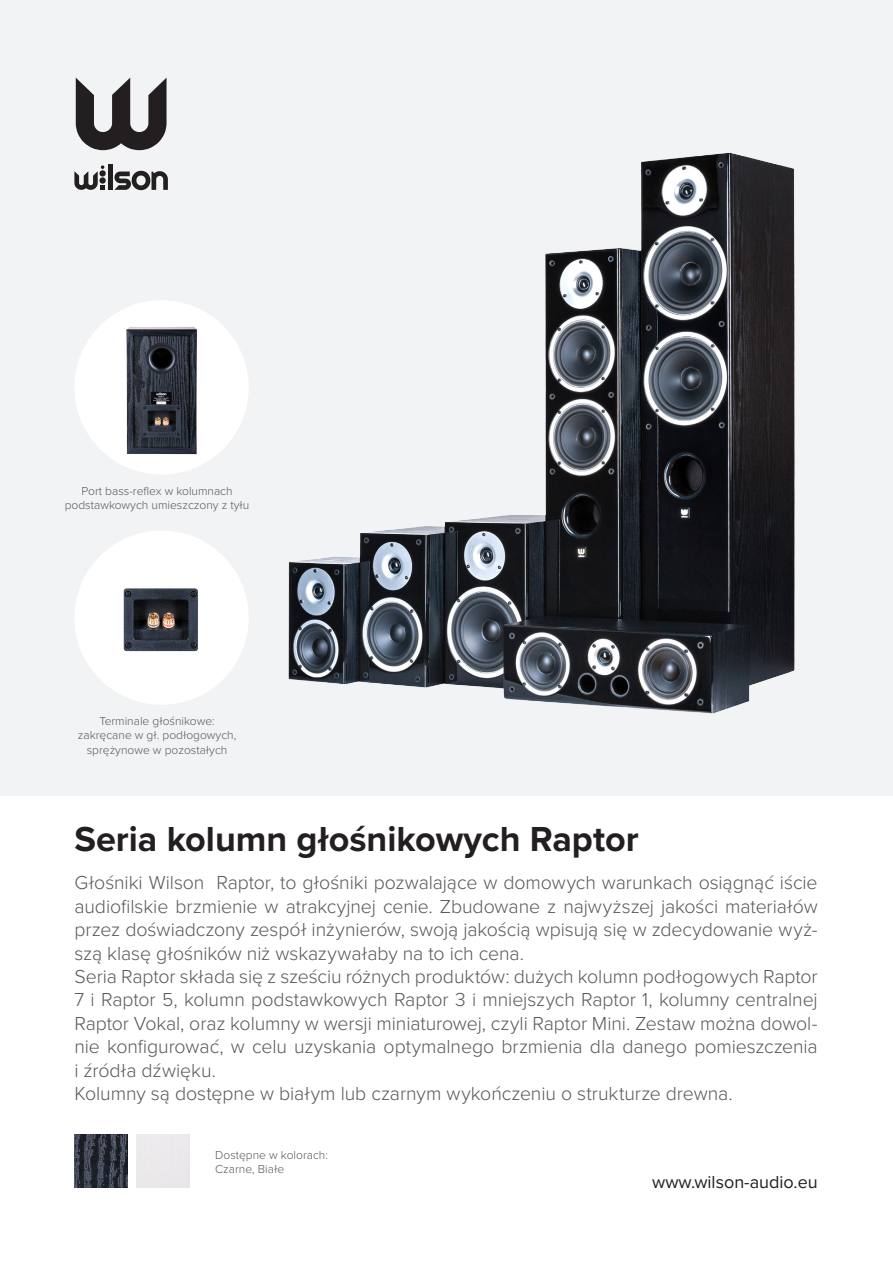
<style>
.page{position:relative;width:893px;height:1263px;background:#fff}
.page>*{position:absolute;margin:0;border:0;box-sizing:border-box;transform-origin:0 0}
.t1{font:700 36px "Proxima Nova";color:#231f20}
.t2{font:300 19.5px/23.4px "Proxima Nova";letter-spacing:-.005em;color:#57585a;text-align:justify}
.t3{font:18px "Proxima Nova";color:#231f20}
.t4{font:300 12px/14.4px "Proxima Nova";color:#57585a;text-align:center}
</style>
<div class="page">
<div style="left:0;top:0;width:893px;height:795px;background:#f2f3f4"></div>
<svg style="left:74px;top:165px;width:32px;height:25px"></svg>
<svg style="left:76px;top:78px;width:91px;height:72px"></svg>
<img style="left:74px;top:1134px;width:54px;height:54px">
<div style="left:74px;top:300px;width:175px;height:175px;background:#fff;border-radius:50%"></div>
<div style="left:74px;top:530px;width:175px;height:175px;background:#fff;border-radius:87px"></div>
<img style="left:106px;top:130px;width:689px;height:584px">
<p class="t4" style="left:65px;top:484px;width:186px">Port bass-reflex w kolumnach podstawkowych umieszczony z tyłu</p>
<p class="t4" style="left:78px;top:714px;width:160px">Terminale głośnikowe: zakręcane w gł. podłogowych, sprężynowe w pozostałych</p>
<p class="t1" style="left:74px;top:818px;width:566px">Seria kolumn głośnikowych Raptor</p>
<p class="t2" style="left:74px;top:871px;width:745px">Głośniki Wilson Raptor, to głośniki pozwalające w domowych warunkach osiągnąć iście audiofilskie brzmienie w atrakcyjnej cenie. Zbudowane z najwyższej jakości materiałów przez doświadczony zespół inżynierów, swoją jakością wpisują się w zdecydowanie wyż&shy;szą klasę głośników niż wskazywałaby na to ich cena.</p>
<p class="t2" style="left:74px;top:965px;width:745px">Seria Raptor składa się z sześciu różnych produktów: dużych kolumn podłogowych Raptor 7 i Raptor 5, kolumn podstawkowych Raptor 3 i mniejszych Raptor 1, kolumny centralnej Raptor Vokal, oraz kolumny w wersji miniaturowej, czyli Raptor Mini. Zestaw można dowol&shy;nie konfigurować, w celu uzyskania optymalnego brzmienia dla danego pomieszczenia i źródła dźwięku.</p>
<p class="t2" style="left:74px;top:1082px;width:660px">Kolumny są dostępne w białym lub czarnym wykończeniu o strukturze drewna.</p>
<p class="t4" style="left:215px;top:1147px;width:114px">Dostępne w kolorach:</p>
<p class="t4" style="left:215px;top:1162px;width:70px">Czarne, Białe</p>
<p class="t3" style="left:652px;top:1171px;width:167px">www.wilson-audio.eu</p>
</div>
